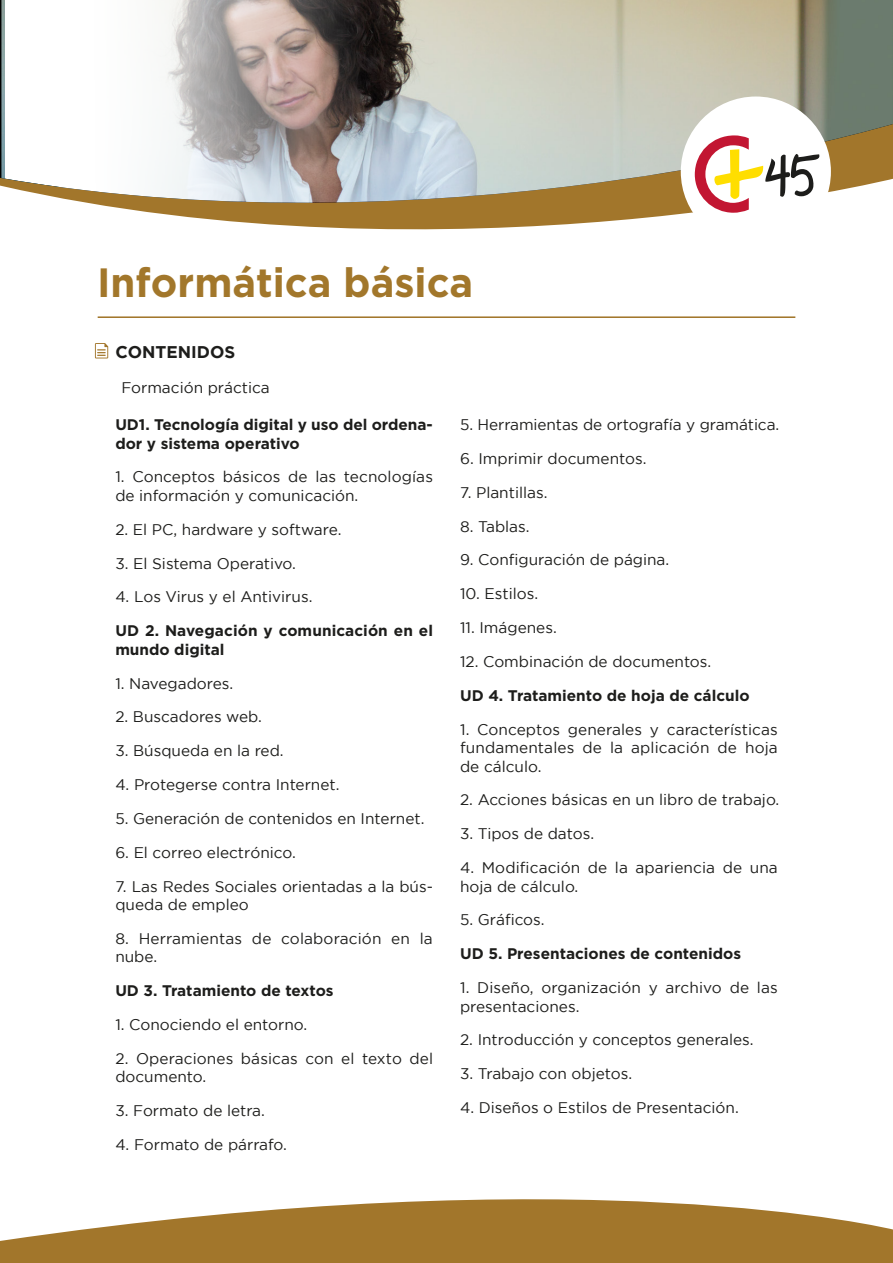
<style>
.page{position:relative;width:893px;height:1263px;background:#fff}
.page>*{position:absolute;margin:0;border:0;box-sizing:border-box;transform-origin:0 0}
.t1{font:700 40.8px "Gotham";color:#a2772b}
.t2{font:700 16.95px "Gotham";color:#1d1d1b}
.t3{font:15.45px/18.5px "Gotham";color:#1d1d1b}
.t4{font:700 15.45px/18.5px "Gotham";color:#1d1d1b}
</style>
<div class="page">
<svg style="left:95px;top:343px;width:13px;height:15px"></svg>
<hr style="left:98px;top:316px;width:697px;height:2px;background:#a2762b">
<svg style="left:0;top:1199px;width:893px;height:64px;fill:#a2762b"></svg>
<img style="left:1px;top:0;width:892px;height:230px">
<svg style="left:5px;top:0;width:416px;height:206px"></svg>
<div style="left:681px;top:97px;width:150px;height:150px;background:#fff;border-radius:50%"></div>
<svg style="left:695px;top:135px;width:124px;height:78px"></svg>
<h1 class="t1" style="left:97px;top:266px;width:378px">Informática básica</h1>
<p class="t2" style="left:115px;top:342px;width:122px">CONTENIDOS</p>
<p class="t3" style="left:121px;top:379px;width:150px">Formación práctica</p>
<p class="t4" style="left:115px;top:416px;width:319px">UD1. Tecnología digital y uso del ordena&shy;dor y sistema operativo</p>
<p class="t3" style="left:115px;top:469px;width:319px">1. Conceptos básicos de las tecnologías de información y comunicación.</p>
<p class="t3" style="left:115px;top:521px;width:228px">2. El PC, hardware y software.</p>
<p class="t3" style="left:115px;top:555px;width:182px">3. El Sistema Operativo.</p>
<p class="t3" style="left:115px;top:589px;width:199px">4. Los Virus y el Antivirus.</p>
<p class="t4" style="left:115px;top:622px;width:319px">UD 2. Navegación y comunicación en el mundo digital</p>
<p class="t3" style="left:115px;top:675px;width:120px">1. Navegadores.</p>
<p class="t3" style="left:115px;top:709px;width:148px">2. Buscadores web.</p>
<p class="t3" style="left:115px;top:742px;width:170px">3. Búsqueda en la red.</p>
<p class="t3" style="left:115px;top:776px;width:226px">4. Protegerse contra Internet.</p>
<p class="t3" style="left:115px;top:810px;width:311px">5. Generación de contenidos en Internet.</p>
<p class="t3" style="left:115px;top:844px;width:182px">6. El correo electrónico.</p>
<p class="t3" style="left:115px;top:878px;width:319px">7. Las Redes Sociales orientadas a la bús&shy;queda de empleo</p>
<p class="t3" style="left:115px;top:930px;width:319px">8. Herramientas de colaboración en la nube.</p>
<p class="t4" style="left:115px;top:982px;width:220px">UD 3. Tratamiento de textos</p>
<p class="t3" style="left:115px;top:1016px;width:193px">1. Conociendo el entorno.</p>
<p class="t3" style="left:115px;top:1050px;width:319px">2. Operaciones básicas con el texto del documento.</p>
<p class="t3" style="left:115px;top:1102px;width:151px">3. Formato de letra.</p>
<p class="t3" style="left:115px;top:1136px;width:173px">4. Formato de párrafo.</p>
<p class="t3" style="left:460px;top:416px;width:321px">5. Herramientas de ortografía y gramática.</p>
<p class="t3" style="left:460px;top:450px;width:188px">6. Imprimir documentos.</p>
<p class="t3" style="left:460px;top:484px;width:89px">7. Plantillas.</p>
<p class="t3" style="left:460px;top:518px;width:71px">8. Tablas.</p>
<p class="t3" style="left:460px;top:552px;width:211px">9. Configuración de página.</p>
<p class="t3" style="left:460px;top:586px;width:80px">10. Estilos.</p>
<p class="t3" style="left:460px;top:619px;width:98px">11. Imágenes.</p>
<p class="t3" style="left:460px;top:653px;width:253px">12. Combinación de documentos.</p>
<p class="t4" style="left:460px;top:687px;width:291px">UD 4. Tratamiento de hoja de cálculo</p>
<p class="t3" style="left:460px;top:721px;width:319px;text-align:justify">1. Conceptos generales y características fundamentales de la aplicación de hoja de cálculo.</p>
<p class="t3" style="left:460px;top:792px;width:321px">2. Acciones básicas en un libro de trabajo.</p>
<p class="t3" style="left:460px;top:825px;width:136px">3. Tipos de datos.</p>
<p class="t3" style="left:460px;top:859px;width:319px">4. Modificación de la apariencia de una hoja de cálculo.</p>
<p class="t3" style="left:460px;top:912px;width:86px">5. Gráficos.</p>
<p class="t4" style="left:460px;top:945px;width:283px">UD 5. Presentaciones de contenidos</p>
<p class="t3" style="left:460px;top:979px;width:319px">1. Diseño, organización y archivo de las presentaciones.</p>
<p class="t3" style="left:460px;top:1032px;width:295px">2. Introducción y conceptos generales.</p>
<p class="t3" style="left:460px;top:1065px;width:174px">3. Trabajo con objetos.</p>
<p class="t3" style="left:460px;top:1099px;width:280px">4. Diseños o Estilos de Presentación.</p>
</div>
